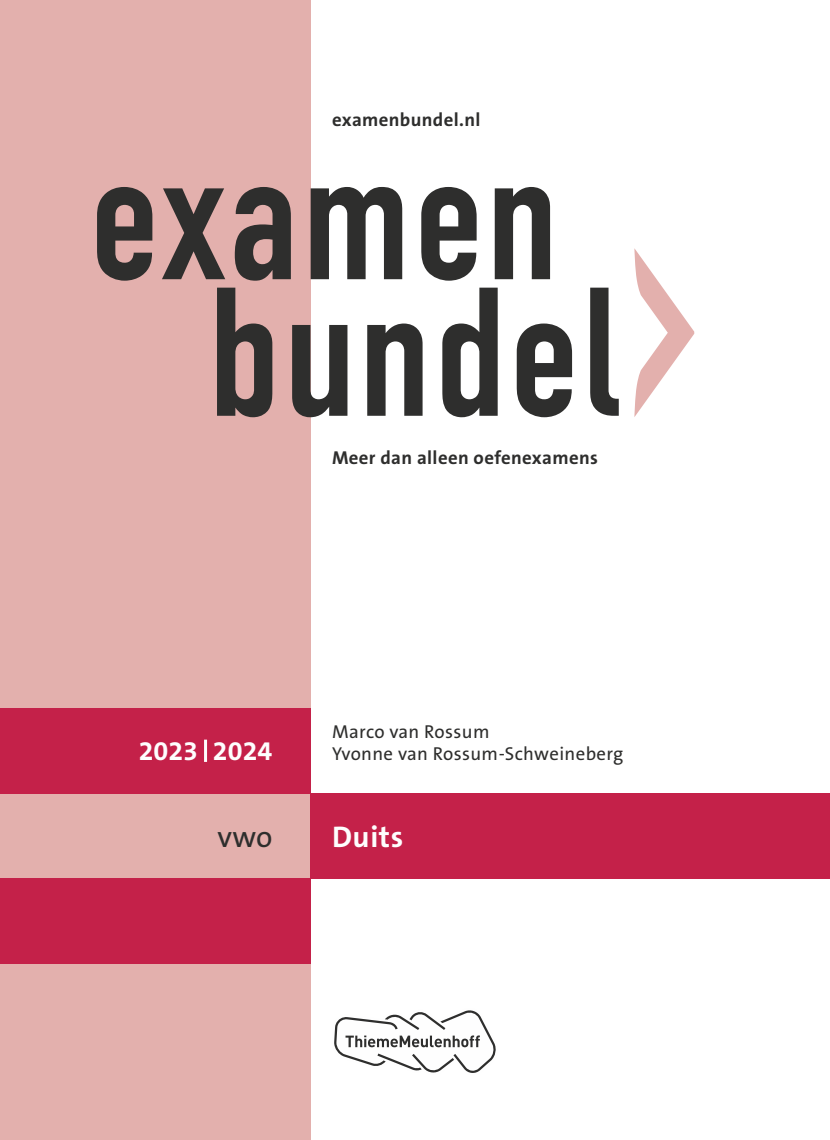
<style>
.page{position:relative;width:830px;height:1140px;background:#fff}
.page>*{position:absolute;margin:0;border:0;box-sizing:border-box;transform-origin:0 0}
.t1{font:183px/136.5px "DIN Condensed";color:#2e2e2d}
.t2{font:700 30px "The Sans LT7";letter-spacing:.02em;color:#fefefe}
.t3{font:30px "The Sans LT5 Plain";color:#2e2e2d}
.t4{font:700 27px "The Sans LT7";color:#fefefe}
.t5{font:18.75px/22.5px "The Sans LT5 Plain";letter-spacing:.02em;color:#2e2e2d}
.t6{font:700 18.75px "The Sans LT7";letter-spacing:.02em;color:#2e2e2d}
</style>
<div class="page">
<div style="left:0;top:0;width:310px;height:1140px;background:#e3b0ad"></div>
<div style="left:310px;top:793px;width:519px;height:85px;background:#c42149"></div>
<div style="left:0;top:878px;width:310px;height:85px;background:#c42149"></div>
<div style="left:0;top:708px;width:310px;height:85px;background:#c42149"></div>
<svg style="left:334px;top:1010px;width:162px;height:63px"></svg>
<hr style="left:204px;top:739px;width:3px;height:23px;background:#fefefe">
<svg style="left:634px;top:248px;width:60px;height:169px"></svg>
<p class="t6" style="left:332px;top:108px;width:150px">examenbundel.nl</p>
<h1 class="t1" style="left:207px;top:152px;width:416px;text-indent:-119px">examen bundel</h1>
<p class="t6" style="left:332px;top:446px;width:267px">Meer dan alleen oefenexamens</p>
<h3 class="t4" style="left:139px;top:734px;width:135px">2023 2024</h3>
<p class="t5" style="left:332px;top:720px;width:293px">Marco van Rossum<br>Yvonne van Rossum-Schweineberg</p>
<h2 class="t3" style="left:217px;top:817px;width:56px">vwo</h2>
<h2 class="t2" style="left:332px;top:817px;width:73px">Duits</h2>
</div>
